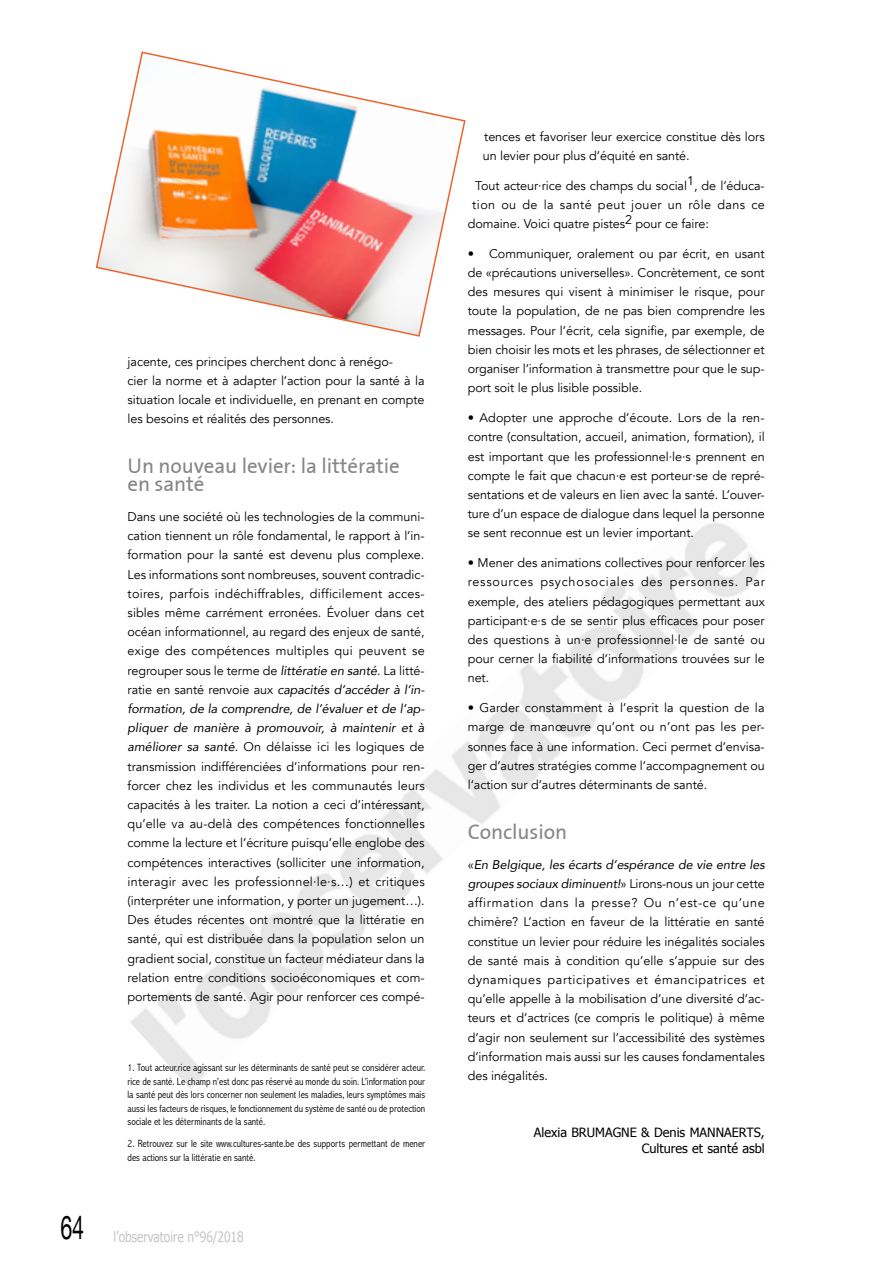
<style>
.page{position:relative;width:893px;height:1263px;background:#fff}
.page>*{position:absolute;margin:0;border:0;box-sizing:border-box;transform-origin:0 0}
.t1{font:33px "Helvetica Neue";color:#000;scale:.65 1}
.CDOSOUSTITRE1{font:21px/18px "The Sans Plain";letter-spacing:-.005em;color:#878787}
.t2{font:14.4px "Tahoma";color:#c6c6c6;scale:.83 1}
.CDOSIGNATURE{font:12.75px "Tahoma";color:#000}
.CDOTEXTE{font:12.6px/19.2px "Avenir";letter-spacing:-.005em;color:#000;text-align:justify}
.CDOTEXTE-2{font:12.6px "Avenir";letter-spacing:.035em;color:#000}
.CDONOTEBASPAGE{font:300 condensed 10.5px/13.5px "Abadi";color:#000;text-align:justify}
.s1{font-style:italic}
</style>
<div class="page">
<img style="left:130px;top:523px;width:630px;height:566px">
<svg style="left:95px;top:51px;width:371px;height:286px"></svg>
<p class="t1" style="left:60px;top:1203px;width:38px">64</p>
<p class="CDOTEXTE" style="left:128px;top:352px;width:299px;text-align:left">jacente, ces principes cherchent donc à renégo-<br>cier la norme et à adapter l’action pour la santé à la situation locale et individuelle, en prenant en compte les besoins et réalités des personnes.</p>
<p class="CDOSOUSTITRE1" style="left:128px;top:456px;width:274px">Un nouveau levier: la littératie en santé</p>
<p class="CDOTEXTE" style="left:128px;top:507px;width:299px">Dans une société où les technologies de la communi&shy;cation tiennent un rôle fondamental, le rapport à l’in&shy;formation pour la santé est devenu plus complexe.<br>Les informations sont nombreuses, souvent contradic&shy;toires, parfois indéchiffrables, difficilement acces&shy;sibles même carrément erronées. Évoluer dans cet océan informationnel, au regard des enjeux de santé, exige des compétences multiples qui peuvent se regrouper sous le terme de <span class="s1">littératie en santé</span>. La litté&shy;ratie en santé renvoie aux <span class="s1">capacités d’accéder à l’in&shy;formation, de la comprendre, de l’évaluer et de l’ap&shy;pliquer de manière à promouvoir, à maintenir et à améliorer sa santé</span>. On délaisse ici les logiques de transmission indifférenciées d’informations pour ren&shy;forcer chez les individus et les communautés leurs capacités à les traiter. La notion a ceci d’intéressant, qu’elle va au-delà des compétences fonctionnelles comme la lecture et l’écriture puisqu’elle englobe des compétences interactives (solliciter une information, interagir avec les professionnel·le·s…) et critiques (interpréter une information, y porter un jugement…).<br>Des études récentes ont montré que la littératie en santé, qui est distribuée dans la population selon un gradient social, constitue un facteur médiateur dans la relation entre conditions socioéconomiques et com&shy;portements de santé. Agir pour renforcer ces compé-</p>
<p class="CDONOTEBASPAGE" style="left:128px;top:1061px;width:299px">1. Tout acteur.rice agissant sur les déterminants de santé peut se considérer acteur. rice de santé. Le champ n’est donc pas réservé au monde du soin. L’information pour la santé peut dès lors concerner non seulement les maladies, leurs symptômes mais aussi les facteurs de risques, le fonctionnement du système de santé ou de protection sociale et les déterminants de la santé.</p>
<p class="CDONOTEBASPAGE" style="left:128px;top:1137px;width:299px">2. Retrouvez sur le site www.cultures-sante.be des supports permettant de mener des actions sur la littératie en santé.</p>
<p class="t2" style="left:113px;top:1227px;width:159px">l’observatoire n°96/2018</p>
<p class="CDOTEXTE" style="left:483px;top:127px;width:284px">tences et favoriser leur exercice constitue dès lors un levier pour plus d’équité en santé.</p>
<p class="CDOTEXTE" style="left:475px;top:176px;width:291px">Tout acteur·rice des champs du social1, de l’éduca-</p>
<p class="CDOTEXTE-2" style="left:472px;top:197px;width:294px">tion ou de la santé peut jouer un rôle dans ce</p>
<p class="CDOTEXTE" style="left:468px;top:214px;width:243px">domaine. Voici quatre pistes2 pour ce faire:</p>
<p class="CDOTEXTE" style="left:468px;top:244px;width:299px">• Communiquer, oralement ou par écrit, en usant de «précautions universelles». Concrètement, ce sont des mesures qui visent à minimiser le risque, pour toute la population, de ne pas bien comprendre les messages. Pour l’écrit, cela signifie, par exemple, de bien choisir les mots et les phrases, de sélectionner et organiser l’information à transmettre pour que le sup&shy;port soit le plus lisible possible.</p>
<p class="CDOTEXTE" style="left:468px;top:408px;width:299px">• Adopter une approche d’écoute. Lors de la ren&shy;contre (consultation, accueil, animation, formation), il est important que les professionnel·le·s prennent en compte le fait que chacun·e est porteur·se de repré&shy;sentations et de valeurs en lien avec la santé. L’ouver&shy;ture d’un espace de dialogue dans lequel la personne se sent reconnue est un levier important.</p>
<p class="CDOTEXTE" style="left:468px;top:553px;width:299px">• Mener des animations collectives pour renforcer les ressources psychosociales des personnes. Par exemple, des ateliers pédagogiques permettant aux participant·e·s de se sentir plus efficaces pour poser des questions à un·e professionnel·le de santé ou pour cerner la fiabilité d’informations trouvées sur le net.</p>
<p class="CDOTEXTE" style="left:468px;top:698px;width:299px">• Garder constamment à l’esprit la question de la marge de manœuvre qu’ont ou n’ont pas les per&shy;sonnes face à une information. Ceci permet d’envisa&shy;ger d’autres stratégies comme l’accompagnement ou l‘action sur d’autres déterminants de santé.</p>
<p class="CDOSOUSTITRE1" style="left:468px;top:822px;width:101px">Conclusion</p>
<p class="CDOTEXTE" style="left:468px;top:855px;width:299px">«<span class="s1">En Belgique, les écarts d’espérance de vie entre les groupes sociaux diminuent!</span>» Lirons-nous un jour cette affirmation dans la presse? Ou n’est-ce qu’une chimère? L’action en faveur de la littératie en santé constitue un levier pour réduire les inégalités sociales de santé mais à condition qu’elle s’appuie sur des dynamiques participatives et émancipatrices et qu’elle appelle à la mobilisation d’une diversité d’ac&shy;teurs et d’actrices (ce compris le politique) à même d’agir non seulement sur l’accessibilité des systèmes d’information mais aussi sur les causes fondamentales des inégalités.</p>
<p class="CDOSIGNATURE" style="left:534px;top:1124px;width:232px">Alexia BRUMAGNE &amp; Denis MANNAERTS,</p>
<p class="CDOSIGNATURE" style="left:642px;top:1140px;width:124px">Cultures et santé asbl</p>
</div>
